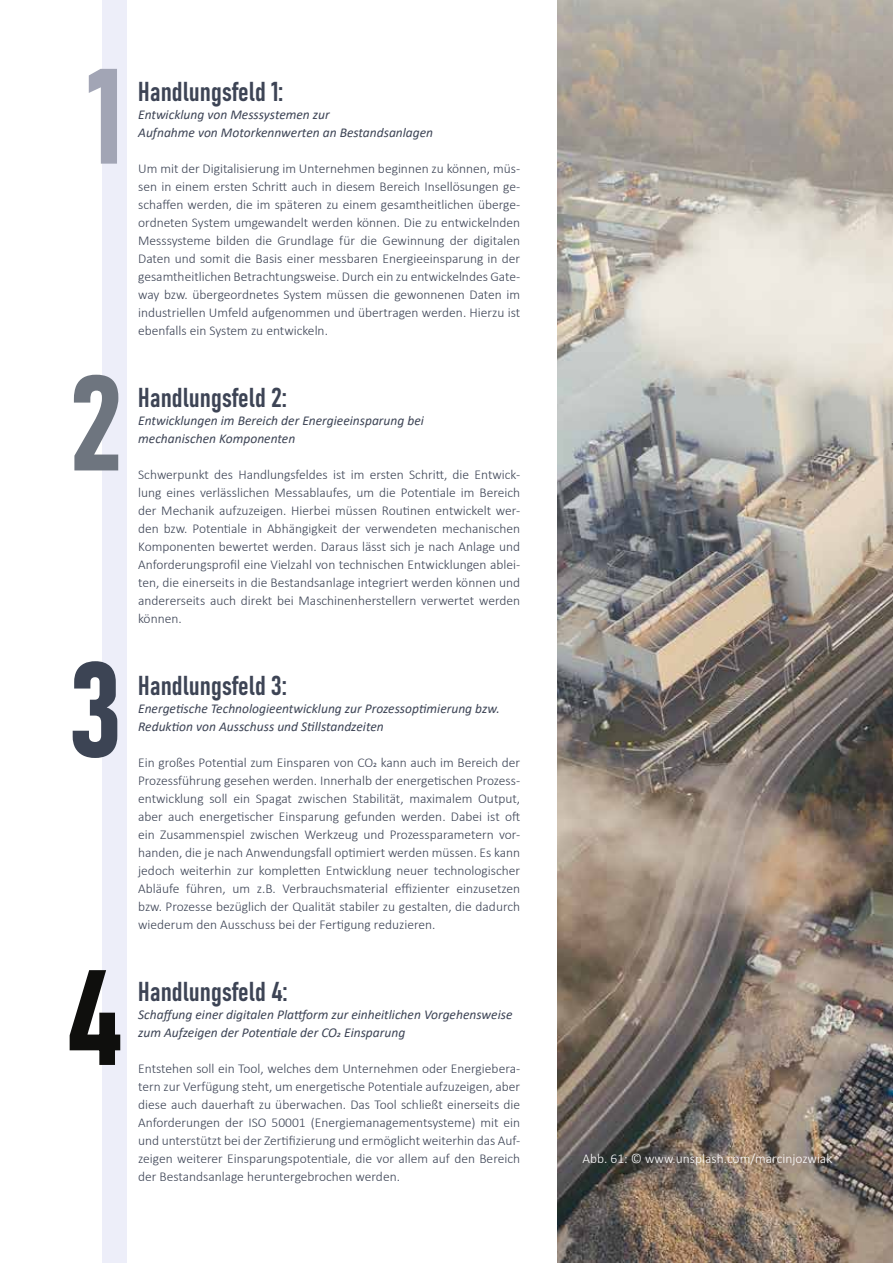
<style>
.page{position:relative;width:893px;height:1263px;background:#fff}
.page>*{position:absolute;margin:0;border:0;box-sizing:border-box;transform-origin:0 0}
.t1{font:133.5px "Bahnschrift";color:#a2a5b5}
.t2{font:133.5px "Bahnschrift";color:#6e757f}
.t3{font:133.5px "Bahnschrift";color:#3c4454}
.t4{font:133.5px "Bahnschrift";color:#0f0f0d}
.t5{font:27px "Bahnschrift";color:#3d4455}
.t6{font:300 13.5px/18px "Calibri";color:#3d4455;text-align:justify}
.t7{font:italic 13.5px/18px "Calibri";color:#3d4455}
.t8{font:300 13.5px "Calibri";color:#fff}
</style>
<div class="page">
<div style="left:102px;top:0;width:24px;height:1263px;background:#edeef9"></div>
<img style="left:557px;top:0;width:336px;height:1263px">
<h1 class="t1" style="left:87px;top:15px;width:37px">1</h1>
<h1 class="t2" style="left:69px;top:322px;width:55px">2</h1>
<h1 class="t3" style="left:70px;top:609px;width:54px">3</h1>
<h1 class="t4" style="left:65px;top:916px;width:59px">4</h1>
<h2 class="t5" style="left:138px;top:71px;width:146px">Handlungsfeld 1:</h2>
<p class="t7" style="left:138px;top:105px;width:297px">Entwicklung von Messsystemen zur<br>Aufnahme von Motorkennwerten an Bestandsanlagen</p>
<p class="t6" style="left:138px;top:159px;width:383px">Um mit der Digitalisierung im Unternehmen beginnen zu können, müs&shy;sen in einem ersten Schritt auch in diesem Bereich Insellösungen ge&shy;schaffen werden, die im späteren zu einem gesamtheitlichen überge&shy;ordneten System umgewandelt werden können. Die zu entwickelnden Messsysteme bilden die Grundlage für die Gewinnung der digitalen Daten und somit die Basis einer messbaren Energieeinsparung in der gesamtheitlichen Betrachtungsweise. Durch ein zu entwickelndes Gate&shy;way bzw. übergeordnetes System müssen die gewonnenen Daten im industriellen Umfeld aufgenommen und übertragen werden. Hierzu ist ebenfalls ein System zu entwickeln.</p>
<h2 class="t5" style="left:138px;top:377px;width:150px">Handlungsfeld 2:</h2>
<p class="t7" style="left:138px;top:411px;width:287px">Entwicklungen im Bereich der Energieeinsparung bei mechanischen Komponenten</p>
<p class="t6" style="left:138px;top:465px;width:383px">Schwerpunkt des Handlungsfeldes ist im ersten Schritt, die Entwick&shy;lung eines verlässlichen Messablaufes, um die Potentiale im Bereich der Mechanik aufzuzeigen. Hierbei müssen Routinen entwickelt wer&shy;den bzw. Potentiale in Abhängigkeit der verwendeten mechanischen Komponenten bewertet werden. Daraus lässt sich je nach Anlage und Anforderungsprofil eine Vielzahl von technischen Entwicklungen ablei&shy;ten, die einerseits in die Bestandsanlage integriert werden können und andererseits auch direkt bei Maschinenherstellern verwertet werden können.</p>
<h2 class="t5" style="left:138px;top:665px;width:150px">Handlungsfeld 3:</h2>
<p class="t7" style="left:138px;top:699px;width:363px">Energetische Technologieentwicklung zur Prozessoptimierung bzw.<br>Reduktion von Ausschuss und Stillstandzeiten</p>
<p class="t6" style="left:138px;top:753px;width:383px">Ein großes Potential zum Einsparen von CO2 kann auch im Bereich der Prozessführung gesehen werden. Innerhalb der energetischen Prozess&shy;entwicklung soll ein Spagat zwischen Stabilität, maximalem Output, aber auch energetischer Einsparung gefunden werden. Dabei ist oft ein Zusammenspiel zwischen Werkzeug und Prozessparametern vor&shy;handen, die je nach Anwendungsfall optimiert werden müssen. Es kann jedoch weiterhin zur kompletten Entwicklung neuer technologischer Abläufe führen, um z.B. Verbrauchsmaterial effizienter einzusetzen bzw. Prozesse bezüglich der Qualität stabiler zu gestalten, die dadurch wiederum den Ausschuss bei der Fertigung reduzieren.</p>
<h2 class="t5" style="left:138px;top:971px;width:151px">Handlungsfeld 4:</h2>
<p class="t7" style="left:138px;top:1005px;width:376px">Schaffung einer digitalen Plattform zur einheitlichen Vorgehensweise zum Aufzeigen der Potentiale der CO2 Einsparung</p>
<p class="t6" style="left:138px;top:1059px;width:383px">Entstehen soll ein Tool, welches dem Unternehmen oder Energiebera&shy;tern zur Verfügung steht, um energetische Potentiale aufzuzeigen, aber diese auch dauerhaft zu überwachen. Das Tool schließt einerseits die Anforderungen der ISO 50001 (Energiemanagementsysteme) mit ein und unterstützt bei der Zertifizierung und ermöglicht weiterhin das Auf&shy;zeigen weiterer Einsparungspotentiale, die vor allem auf den Bereich der Bestandsanlage heruntergebrochen werden.</p>
<p class="t8" style="left:583px;top:1150px;width:251px">Abb. 61: © www.unsplash.com/marcinjozwiak</p>
</div>
